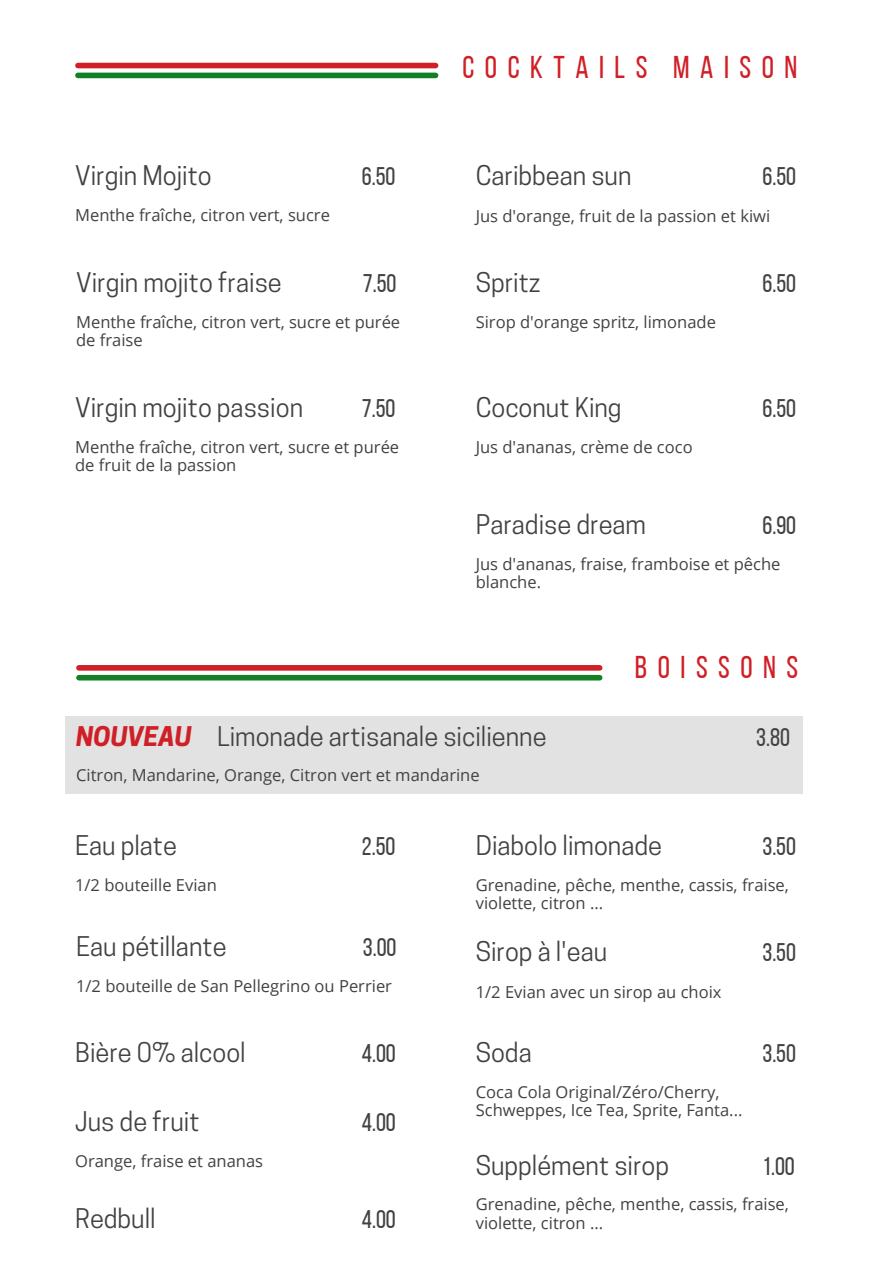
<style>
.page{position:relative;width:893px;height:1264px;background:#fff}
.page>*{position:absolute;margin:0;border:0;box-sizing:border-box;transform-origin:0 0}
.t1{font:31.5px "Bebas Neue";letter-spacing:.335em;color:#d01f26}
.t2{font:25.5px "Cooper Hewitt";color:#424242}
.t3{font:25.5px "Bebas Neue";color:#424242}
.t4{font:16.5px/18px "Open Sans";color:#424242}
.s1{font-weight:700;font-style:italic;color:#d01f26}
</style>
<div class="page">
<div style="left:78px;top:63px;width:357px;height:5px;background:#d01f26"></div>
<div style="left:78px;top:73px;width:357px;height:5px;background:#148026"></div>
<div style="left:79px;top:665px;width:520px;height:5px;background:#d01f26"></div>
<div style="left:79px;top:675px;width:520px;height:5px;background:#148026"></div>
<div style="left:65px;top:716px;width:737px;height:77px;background:#e2e2e2"></div>
<h2 class="t2" style="left:75px;top:166px;width:138px">Virgin Mojito</h2>
<h2 class="t3" style="left:362px;top:166px;width:35px">6.50</h2>
<p class="t4" style="left:75px;top:206px;width:256px">Menthe fraîche, citron vert, sucre</p>
<h2 class="t2" style="left:76px;top:273px;width:207px">Virgin mojito fraise</h2>
<h2 class="t3" style="left:363px;top:273px;width:35px">7.50</h2>
<p class="t4" style="left:76px;top:313px;width:325px">Menthe fraîche, citron vert, sucre et purée de fraise</p>
<h2 class="t2" style="left:75px;top:398px;width:229px">Virgin mojito passion</h2>
<h2 class="t3" style="left:362px;top:398px;width:35px">7.50</h2>
<p class="t4" style="left:75px;top:438px;width:325px">Menthe fraîche, citron vert, sucre et purée de fruit de la passion</p>
<h1 class="t1" style="left:462px;top:54px;width:336px">COCKTAILS MAISON</h1>
<h2 class="t2" style="left:475px;top:166px;width:157px">Caribbean sun</h2>
<h2 class="t3" style="left:762px;top:166px;width:35px">6.50</h2>
<p class="t4" style="left:475px;top:206px;width:296px">Jus d'orange, fruit de la passion et kiwi</p>
<h2 class="t2" style="left:475px;top:273px;width:66px">Spritz</h2>
<h2 class="t3" style="left:762px;top:273px;width:35px">6.50</h2>
<p class="t4" style="left:475px;top:312px;width:242px">Sirop d'orange spritz, limonade</p>
<h2 class="t2" style="left:475px;top:398px;width:147px">Coconut King</h2>
<h2 class="t3" style="left:762px;top:398px;width:35px">6.50</h2>
<p class="t4" style="left:475px;top:437px;width:218px">Jus d'ananas, crème de coco</p>
<h2 class="t2" style="left:475px;top:514px;width:172px">Paradise dream</h2>
<h2 class="t3" style="left:762px;top:514px;width:35px">6.90</h2>
<p class="t4" style="left:475px;top:554px;width:306px">Jus d'ananas, fraise, framboise et pêche blanche.</p>
<h1 class="t1" style="left:635px;top:654px;width:165px">BOISSONS</h1>
<h2 class="t2" style="left:76px;top:727px;width:472px"><span class="s1">NOUVEAU</span> Limonade artisanale sicilienne</h2>
<h2 class="t3" style="left:756px;top:727px;width:35px">3.80</h2>
<p class="t4" style="left:76px;top:765px;width:405px">Citron, Mandarine, Orange, Citron vert et mandarine</p>
<h2 class="t2" style="left:75px;top:835px;width:103px">Eau plate</h2>
<h2 class="t3" style="left:362px;top:835px;width:35px">2.50</h2>
<p class="t4" style="left:75px;top:875px;width:143px">1/2 bouteille Evian</p>
<h2 class="t2" style="left:76px;top:936px;width:152px">Eau pétillante</h2>
<h2 class="t3" style="left:363px;top:936px;width:35px">3.00</h2>
<p class="t4" style="left:76px;top:976px;width:317px">1/2 bouteille de San Pellegrino ou Perrier</p>
<h2 class="t2" style="left:75px;top:1042px;width:172px">Bière 0% alcool</h2>
<h2 class="t3" style="left:362px;top:1042px;width:35px">4.00</h2>
<h2 class="t2" style="left:75px;top:1111px;width:126px">Jus de fruit</h2>
<h2 class="t3" style="left:362px;top:1111px;width:35px">4.00</h2>
<p class="t4" style="left:75px;top:1151px;width:189px">Orange, fraise et ananas</p>
<h2 class="t2" style="left:75px;top:1209px;width:82px">Redbull</h2>
<h2 class="t3" style="left:362px;top:1209px;width:35px">4.00</h2>
<h2 class="t2" style="left:475px;top:835px;width:188px">Diabolo limonade</h2>
<h2 class="t3" style="left:762px;top:835px;width:35px">3.50</h2>
<p class="t4" style="left:475px;top:875px;width:315px">Grenadine, pêche, menthe, cassis, fraise, violette, citron ...</p>
<h2 class="t2" style="left:475px;top:942px;width:133px">Sirop à l'eau</h2>
<h2 class="t3" style="left:762px;top:942px;width:35px">3.50</h2>
<p class="t4" style="left:475px;top:982px;width:247px">1/2 Evian avec un sirop au choix</p>
<h2 class="t2" style="left:475px;top:1042px;width:57px">Soda</h2>
<h2 class="t3" style="left:762px;top:1042px;width:35px">3.50</h2>
<p class="t4" style="left:475px;top:1082px;width:268px">Coca Cola Original/Zéro/Cherry,<br>Schweppes, Ice Tea, Sprite, Fanta...</p>
<h2 class="t2" style="left:475px;top:1155px;width:195px">Supplément sirop</h2>
<h2 class="t3" style="left:762px;top:1155px;width:34px">1.00</h2>
<p class="t4" style="left:475px;top:1194px;width:315px;line-height:19px">Grenadine, pêche, menthe, cassis, fraise, violette, citron ...</p>
</div>
